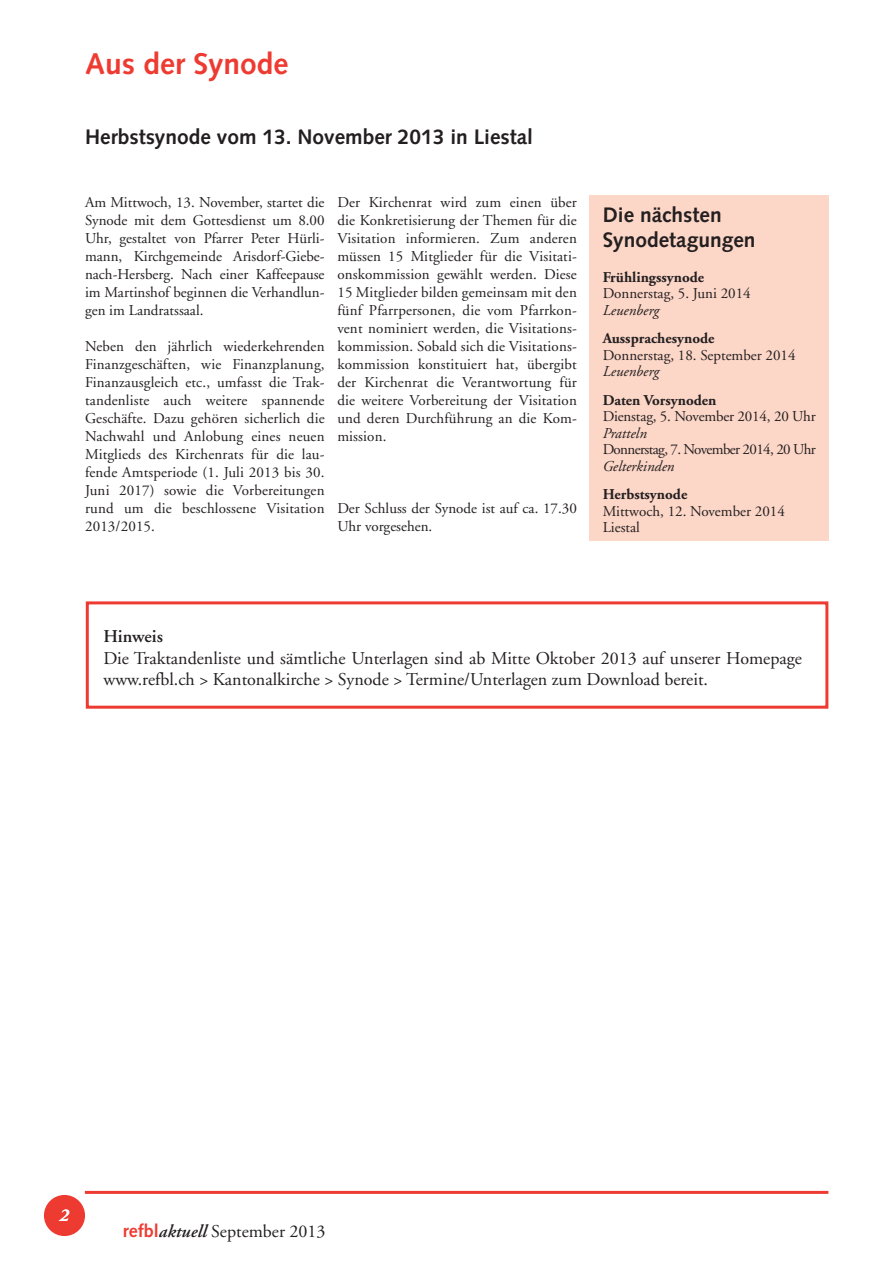
<style>
.page{position:relative;width:893px;height:1263px;background:#fff}
.page>*{position:absolute;margin:0;border:0;box-sizing:border-box;transform-origin:0 0}
.t1{font:700 30px "Syntax";color:#ee3b32}
.t2{font:700 21px/25.2px "Syntax";color:#231f20}
.t3{font:18px/21.6px "Adobe Garamond";color:#231f20}
.t4{font:600 18px "Adobe Garamond";color:#231f20}
.t5{font:italic 600 18px "Adobe Garamond";color:#fff}
.t6{font:15px/18px "Adobe Garamond";color:#231f20;text-align:justify}
.t7{font:700 15px "Adobe Garamond";color:#231f20}
.t8{font:italic 15px "Adobe Garamond";color:#231f20}
.t9{font:15px "Adobe Garamond";letter-spacing:-.04em;color:#231f20}
.s1{font-family:"Syntax";font-weight:700;color:#ee3b32}
.s2{font-weight:600;font-style:italic}
</style>
<div class="page">
<div style="left:44px;top:1195px;width:41px;height:41px;background:#ee3b32;border-radius:50%"></div>
<div style="left:590px;top:196px;width:239px;height:345px;background:#fcd6c7"></div>
<hr style="left:85px;top:1191px;width:743px;height:3px;background:#ee3b32">
<div style="left:86px;top:601px;width:742px;height:108px;border:3px solid #ee3b32"></div>
<h1 class="t1" style="left:85px;top:46px;width:205px">Aus der Synode</h1>
<h2 class="t2" style="left:85px;top:124px;width:450px">Herbstsynode vom 13. November 2013 in Liestal</h2>
<p class="t6" style="left:85px;top:193px;width:241px">Am Mittwoch, 13. November, startet die Synode mit dem Gottesdienst um 8.00<br>Uhr, gestaltet von Pfarrer Peter Hürli&shy;mann, Kirchgemeinde Arisdorf-Giebe&shy;nach-Hersberg. Nach einer Kaffeepause im Martinshof beginnen die Verhandlun&shy;gen im Landratssaal.</p>
<p class="t6" style="left:85px;top:337px;width:241px">Neben den jährlich wiederkehrenden Finanzgeschäften, wie Finanzplanung, Finanzausgleich etc., umfasst die Trak&shy;tandenliste auch weitere spannende Geschäfte. Dazu gehören sicherlich die Nachwahl und Anlobung eines neuen Mitglieds des Kirchenrats für die lau&shy;fende Amtsperiode (1. Juli 2013 bis 30.<br>Juni 2017) sowie die Vorbereitungen rund um die beschlossene Visitation 2013/2015.</p>
<p class="t6" style="left:337px;top:193px;width:241px">Der Kirchenrat wird zum einen über die Konkretisierung der Themen für die Visitation informieren. Zum anderen müssen 15 Mitglieder für die Visitati&shy;onskommission gewählt werden. Diese 15 Mitglieder bilden gemeinsam mit den fünf Pfarrpersonen, die vom Pfarrkon&shy;vent nominiert werden, die Visitations&shy;kommission. Sobald sich die Visitations&shy;kommission konstituiert hat, übergibt der Kirchenrat die Verantwortung für die weitere Vorbereitung der Visitation und deren Durchführung an die Kom&shy;mission.</p>
<p class="t6" style="left:337px;top:499px;width:241px">Der Schluss der Synode ist auf ca. 17.30<br>Uhr vorgesehen.</p>
<h2 class="t2" style="left:603px;top:202px;width:154px">Die nächsten<br>Synodetagungen</h2>
<p class="t7" style="left:603px;top:269px;width:103px">Frühlingssynode</p>
<p class="t6" style="left:603px;top:285px;width:149px">Donnerstag, 5. Juni 2014</p>
<p class="t8" style="left:603px;top:302px;width:58px">Leuenberg</p>
<p class="t7" style="left:603px;top:330px;width:113px">Aussprachesynode</p>
<p class="t6" style="left:603px;top:346px;width:194px">Donnerstag, 18. September 2014</p>
<p class="t8" style="left:603px;top:363px;width:58px">Leuenberg</p>
<p class="t7" style="left:603px;top:392px;width:115px">Daten Vorsynoden</p>
<p class="t6" style="left:603px;top:408px;width:215px">Dienstag, 5. November 2014, 20 Uhr</p>
<p class="t8" style="left:603px;top:425px;width:46px">Pratteln</p>
<p class="t9" style="left:603px;top:441px;width:215px">Donnerstag, 7. November 2014, 20 Uhr</p>
<p class="t8" style="left:603px;top:458px;width:73px">Gelterkinden</p>
<p class="t7" style="left:603px;top:486px;width:86px">Herbstsynode</p>
<p class="t6" style="left:603px;top:503px;width:184px;line-height:16.5px">Mittwoch, 12. November 2014<br>Liestal</p>
<p class="t4" style="left:103px;top:626px;width:61px">Hinweis</p>
<p class="t3" style="left:103px;top:648px;width:700px">Die Traktandenliste und sämtliche Unterlagen sind ab Mitte Oktober 2013 auf unserer Homepage www.refbl.ch &gt; Kantonalkirche &gt; Synode &gt; Termine/Unterlagen zum Download bereit.</p>
<p class="t5" style="left:60px;top:1205px;width:11px">2</p>
<p class="t3" style="left:123px;top:1220px;width:204px"><span class="s1">refbl</span><span class="s2">aktuell</span> September 2013</p>
</div>
